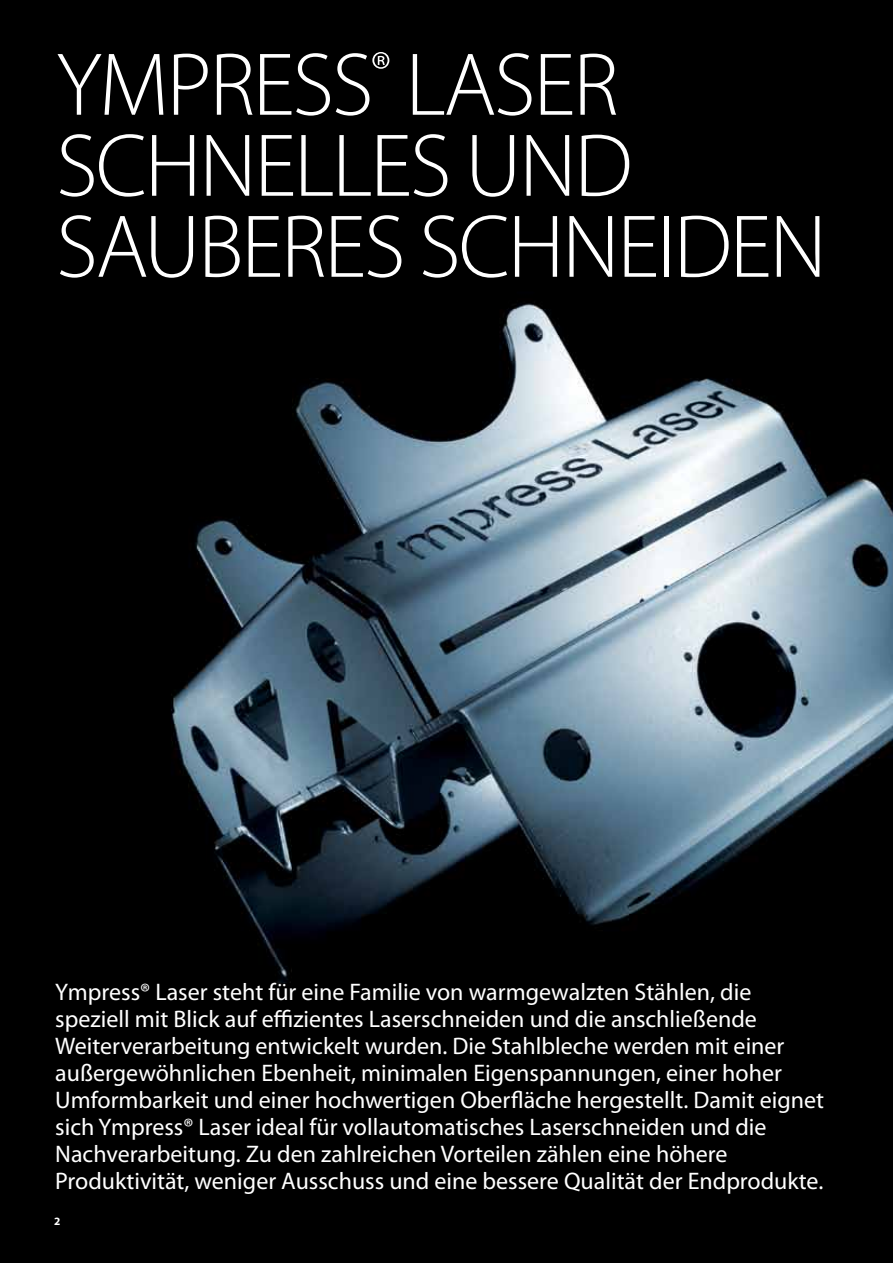
<style>
.page{position:relative;width:893px;height:1263px;background:#fff}
.page>*{position:absolute;margin:0;border:0;box-sizing:border-box;transform-origin:0 0}
.t1{font:300 90px/81px "Myriad Pro";letter-spacing:-.025em;color:#fff}
.t2{font:24px/27px "Myriad Pro";color:#fff}
.t3{font:700 11.25px "Myriad Pro";color:#fff}
</style>
<div class="page">
<img style="left:0;top:0;width:893px;height:1263px">
<h1 class="t1" style="left:56px;top:46px;width:564px">YMPRESS<sup>®</sup> LASER<br>SCHNELLE</h1>
<h1 class="t1" style="left:56px;top:127px;width:772px;text-indent:354px">S UND<br>SAUBERES SCHNEIDEN</h1>
<p class="t2" style="left:55px;top:978px;width:770px">Ympress® Laser steht für eine Familie von warmgewalzten Stählen, die speziell mit Blick auf effizientes Laserschneiden und die anschließende Weiterverarbeitung entwickelt wurden. Die Stahlbleche werden mit einer außergewöhnlichen Ebenheit, minimalen Eigenspannungen, einer hoher Umformbarkeit und einer hochwertigen Oberfläche hergestellt. Damit eignet sich Ympress® Laser ideal für vollautomatisches Laserschneiden und die Nachverarbeitung. Zu den zahlreichen Vorteilen zählen eine höhere Produktivität, weniger Ausschuss und eine bessere Qualität der Endprodukte.</p>
<p class="t3" style="left:54px;top:1214px;width:8px">2</p>
</div>
